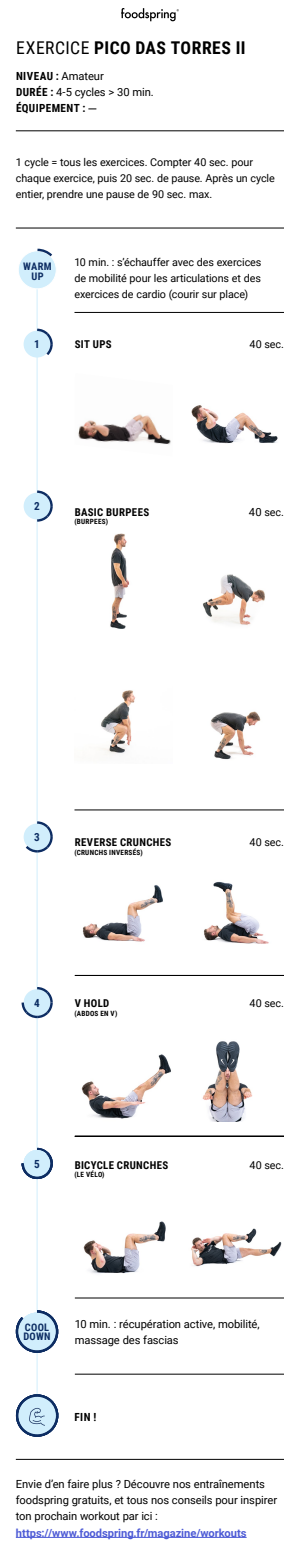
<style>
.page{position:relative;width:300px;height:1559px;background:#fff}
.page>*{position:absolute;margin:0;border:0;box-sizing:border-box;transform-origin:0 0}
.t1{font:700 17.6px "Roboto Condensed";letter-spacing:.025em;color:#000}
.t2{font:11.2px/16px "Roboto";letter-spacing:-.01em;color:#000}
.t3{font:700 11.2px "Roboto";letter-spacing:-.005em;color:#4f5cd6}
.t4{font:700 11.2px "Roboto Condensed";letter-spacing:.035em;color:#000}
.t5{font:700 11.2px "Roboto Condensed";color:#0d2d63}
.t6{font:10.8px/16px "Roboto";letter-spacing:-.005em;color:#000;text-align:justify}
.t7{font:700 10.8px "Roboto Condensed";letter-spacing:.035em;color:#000}
.t8{font:700 10.4px/9.6px "Roboto Condensed";letter-spacing:.035em;color:#0d2d63;text-align:center}
.t9{font:700 7.2px "Roboto Condensed";letter-spacing:.035em;color:#000}
.s1{font-weight:400}
.s2{font-family:"Roboto";font-weight:400}
.s3{font-family:"Roboto Condensed";font-weight:700}
.s4{font-size:11.2px}
</style>
<div class="page">
<hr style="left:16px;top:1459px;width:268px;height:1px;background:#000">
<hr style="left:75px;top:1374px;width:209px;height:1px;background:#000">
<hr style="left:74px;top:809px;width:210px;height:1px;background:#000">
<img style="left:210px;top:711px;width:51px;height:49px">
<img style="left:100px;top:690px;width:36px;height:65px">
<img style="left:78px;top:414px;width:93px;height:31px">
<hr style="left:74px;top:312px;width:210px;height:1px;background:#000">
<hr style="left:37px;top:288px;width:1px;height:1137px;background:#d1eefc">
<div style="left:24px;top:493px;width:26px;height:26px;background:#d1eefc;border-radius:50%"></div>
<div style="left:24px;top:331px;width:26px;height:27px;background:#d1eefc;border-radius:50%"></div>
<div style="left:18px;top:251px;width:38px;height:38px;background:#d1eefc;border-radius:50%"></div>
<div style="left:18px;top:251px;width:38px;height:38px;border:1px solid #fff;border-radius:50%"></div>
<svg style="left:35px;top:248px;width:17px;height:11px"></svg>
<svg style="left:35px;top:489px;width:18px;height:34px"></svg>
<svg style="left:23px;top:820px;width:30px;height:34px"></svg>
<svg style="left:21px;top:986px;width:32px;height:33px"></svg>
<hr style="left:16px;top:228px;width:268px;height:1px;background:#000">
<hr style="left:16px;top:130px;width:268px;height:1px;background:#000">
<svg style="left:121px;top:8px;width:58px;height:13px"></svg>
<hr style="left:75px;top:975px;width:209px;height:1px;background:#000">
<hr style="left:75px;top:1136px;width:209px;height:1px;background:#000">
<svg style="left:15px;top:1309px;width:44px;height:45px"></svg>
<svg style="left:21px;top:1146px;width:32px;height:34px"></svg>
<svg style="left:15px;top:1393px;width:44px;height:44px"></svg>
<hr style="left:75px;top:1297px;width:209px;height:1px;background:#000">
<img style="left:81px;top:1054px;width:90px;height:65px">
<img style="left:202px;top:1041px;width:51px;height:80px">
<img style="left:203px;top:574px;width:62px;height:52px">
<img style="left:110px;top:533px;width:20px;height:96px">
<img style="left:203px;top:881px;width:66px;height:63px">
<img style="left:82px;top:885px;width:81px;height:57px">
<img style="left:191px;top:1228px;width:91px;height:39px">
<img style="left:83px;top:1221px;width:83px;height:53px">
<img style="left:191px;top:405px;width:87px;height:39px">
<svg style="left:35px;top:327px;width:18px;height:31px"></svg>
<hr style="left:16px;top:1537px;width:231px;height:1px;background:#4f5cd6">
<h1 class="t1" style="left:16px;top:35px;width:231px"><span class="s1">EXERCICE</span> PICO DAS TORRES II</h1>
<p class="t4" style="left:16px;top:68px;width:89px">NIVEAU : <span class="s2">Amateur</span></p>
<p class="t2" style="left:16px;top:84px;width:139px"><span class="s3">DURÉE :</span> 4-5 cycles &gt; 30 min.</p>
<p class="t4" style="left:16px;top:100px;width:71px">ÉQUIPEMENT :</p>
<p class="t6" style="left:16px;top:154px;width:261px;text-align:left">1 cycle = tous les exercices. Compter 40 sec. pour chaque exercice, puis 20 sec. de pause. Après un cycle entier, prendre une pause de 90 sec. max.</p>
<p class="t8" style="left:23px;top:261px;width:30px">WARM<br>UP</p>
<p class="t5" style="left:34px;top:336px;width:7px">1</p>
<p class="t6" style="left:74px;top:253px;width:189px">10 min. : s’échauffer avec des exercices de mobilité pour les articulations et des exercices de cardio (courir sur place)</p>
<p class="t7" style="left:75px;top:337px;width:39px">SIT UPS</p>
<p class="t6" style="left:249px;top:336px;width:36px">40 sec.</p>
<p class="t5" style="left:34px;top:498px;width:7px">2</p>
<p class="t7" style="left:75px;top:504px;width:76px">BASIC BURPEES</p>
<p class="t9" style="left:74px;top:516px;width:35px">(BURPEES)</p>
<p class="t6" style="left:249px;top:503px;width:37px"><span class="s4">40</span> sec.</p>
<p class="t5" style="left:34px;top:829px;width:7px">3</p>
<p class="t7" style="left:75px;top:835px;width:98px">REVERSE CRUNCHES</p>
<p class="t9" style="left:74px;top:847px;width:70px">(CRUNCHS INVERSÉS)</p>
<p class="t5" style="left:34px;top:995px;width:7px">4</p>
<p class="t7" style="left:75px;top:996px;width:36px">V HOLD</p>
<p class="t9" style="left:74px;top:1008px;width:44px">(ABDOS EN V)</p>
<p class="t6" style="left:249px;top:834px;width:36px">40 sec.</p>
<p class="t6" style="left:249px;top:995px;width:36px">40 sec.</p>
<p class="t5" style="left:34px;top:1156px;width:7px">65</p>
<p class="t7" style="left:75px;top:1157px;width:95px">BICYCLE CRUNCHES</p>
<p class="t9" style="left:74px;top:1170px;width:32px">(LE VÉLO)</p>
<p class="t6" style="left:249px;top:1156px;width:36px">40 sec.</p>
<p class="t8" style="left:23px;top:1322px;width:29px;text-align:left">COOL<br>DOWN</p>
<p class="t2" style="left:75px;top:1315px;width:186px">10 min. : récupération active, mobilité, massage des fascias</p>
<p class="t4" style="left:75px;top:1409px;width:23px">FIN !</p>
<p class="t2" style="left:16px;top:1476px;width:263px">Envie d’en faire plus ? Découvre nos entraînements foodspring gratuits, et tous nos conseils pour inspirer ton prochain workout par ici :</p>
<p class="t3" style="left:16px;top:1525px;width:232px">https://www.foodspring.fr/magazine/workouts</p>
</div>
